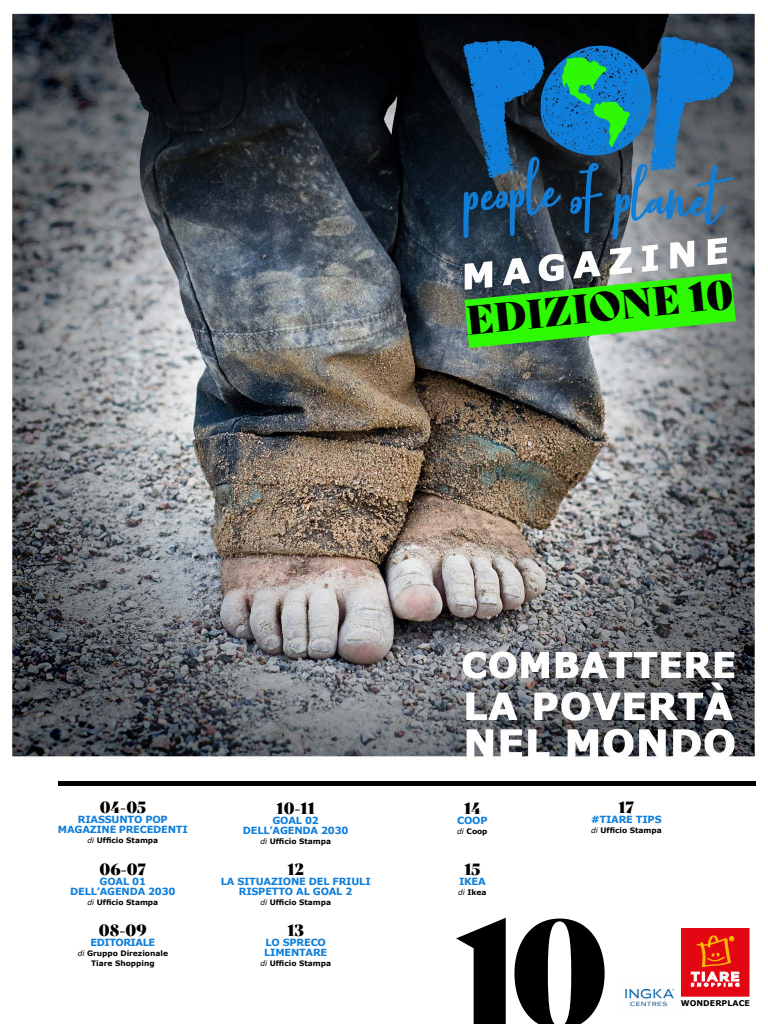
<style>
.page{position:relative;width:768px;height:1024px;background:#fff}
.page>*{position:absolute;margin:0;border:0;box-sizing:border-box;transform-origin:0 0}
.t1{font:145.85px "Bely Display";color:#000}
.t2{font:39.65px "Bely Display";color:#020203}
.t3{font:15.8px "Bely Display";color:#000}
.t4{font:700 9.85px/10px "Verdana";letter-spacing:-.02em;color:#0f7fdb;text-align:center}
.t5{font:700 9.85px "Verdana";letter-spacing:-.05em;color:#0f7fdb}
.t6{font:700 7.9px "Verdana";letter-spacing:.01em;color:#000}
.t7{font:700 7.5px/10px "Verdana";color:#000;text-align:center}
.s1{font-weight:400;font-style:italic}
</style>
<div class="page">
<img style="left:12px;top:13px;width:744px;height:984px">
<svg style="left:681px;top:928px;width:68px;height:69px;background:#e72927"></svg>
<img style="left:617px;top:980px;width:66px;height:27px">
<div style="left:58px;top:781px;width:697px;height:5px;background:#000"></div>
<svg style="left:414px;top:244px;width:342px;height:133px;background:#63a15f"></svg>
<h2 class="t2" style="left:463px;top:289px;width:270px;rotate:-6deg">EDIZIONE 10</h2>
<h3 class="t3" style="left:100px;top:795px;width:48px">04-05</h3>
<p class="t4" style="left:58px;top:815px;width:131px">RIASSUNTO POP<br>MAGAZINE PRECEDENTI</p>
<p class="t7" style="left:88px;top:836px;width:72px"><span class="s1">di</span> Ufficio Stampa</p>
<h3 class="t3" style="left:100px;top:856px;width:48px">06-07</h3>
<p class="t4" style="left:70px;top:876px;width:107px">GOAL 01<br>DELL’AGENDA 2030</p>
<p class="t7" style="left:88px;top:897px;width:72px"><span class="s1">di</span> Ufficio Stampa</p>
<h3 class="t3" style="left:99px;top:918px;width:49px">08-09</h3>
<p class="t5" style="left:91px;top:936px;width:66px">EDITORIALE</p>
<p class="t7" style="left:78px;top:949px;width:92px"><span class="s1">di</span> Gruppo Direzionale<br>Tiare Shopping</p>
<h3 class="t3" style="left:277px;top:795px;width:40px">10-11</h3>
<p class="t4" style="left:243px;top:815px;width:107px">GOAL 02<br>DELL’AGENDA 2030</p>
<p class="t7" style="left:260px;top:836px;width:72px"><span class="s1">di</span> Ufficio Stampa</p>
<h3 class="t3" style="left:288px;top:856px;width:18px">12</h3>
<p class="t4" style="left:221px;top:876px;width:152px">LA SITUAZIONE DEL FRIULI<br>RISPETTO AL GOAL 2</p>
<p class="t7" style="left:260px;top:897px;width:72px"><span class="s1">di</span> Ufficio Stampa</p>
<h3 class="t3" style="left:287px;top:918px;width:18px">13</h3>
<p class="t4" style="left:264px;top:938px;width:65px;text-align:left">LO SPRECO<br>LIMENTARE</p>
<p class="t7" style="left:260px;top:959px;width:72px"><span class="s1">di</span> Ufficio Stampa</p>
<h3 class="t3" style="left:464px;top:795px;width:18px">14</h3>
<p class="t4" style="left:457px;top:815px;width:32px">COOP</p>
<p class="t7" style="left:457px;top:826px;width:32px"><span class="s1">di</span> Coop</p>
<h3 class="t3" style="left:465px;top:856px;width:17px">15</h3>
<p class="t4" style="left:459px;top:876px;width:28px">IKEA</p>
<p class="t7" style="left:458px;top:887px;width:30px"><span class="s1">di</span> Ikea</p>
<h3 class="t3" style="left:619px;top:795px;width:17px">17</h3>
<p class="t4" style="left:591px;top:815px;width:72px">#TIARE TIPS</p>
<p class="t7" style="left:591px;top:826px;width:72px"><span class="s1">di</span> Ufficio Stampa</p>
<h1 class="t1" style="left:455px;top:856px;width:156px">10</h1>
<p class="t6" style="left:681px;top:998px;width:71px">WONDERPLACE</p>
</div>
